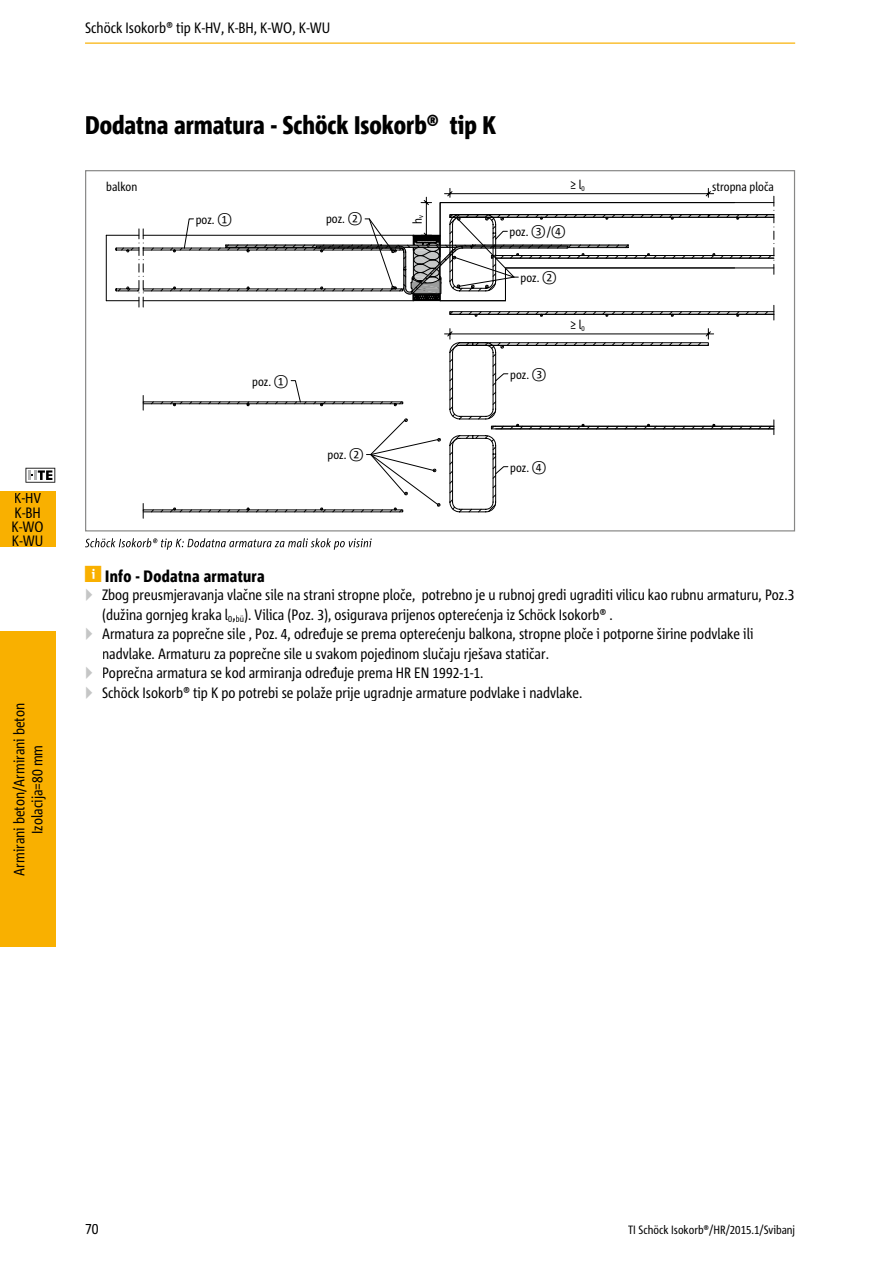
<style>
.page{position:relative;width:893px;height:1263px;background:#fff}
.page>*{position:absolute;margin:0;border:0;box-sizing:border-box;transform-origin:0 0}
.t1{font:800 25.5px "Corpid Cd Schoeck";color:#000}
.t2{font:800 16.5px "Corpid Cd Schoeck";letter-spacing:.02em;color:#000}
.t3{font:15px/14.1px "Corpid Cd Schoeck";color:#000}
.t4{font:12.45px "Corpid Cd Schoeck";color:#000}
.t5{font:12px "Corpid Cd Schoeck";color:#000}
.s1{font-weight:400;color:#f9b000}
.s2{color:#c5c6c6}
</style>
<div class="page">
<div style="left:0;top:631px;width:55px;height:316px;background:#f9b000"></div>
<div style="left:0;top:491px;width:55px;height:55px;background:#f9b000"></div>
<hr style="left:85px;top:43px;width:710px;height:1px;background:#f9b000">
<svg style="left:773px;top:196px;width:2px;height:6px"></svg>
<svg style="left:423px;top:188px;width:291px;height:14px"></svg>
<svg style="left:105px;top:202px;width:670px;height:311px"></svg>
<svg style="left:85px;top:538px;width:287px;height:12px"></svg>
<svg style="left:26px;top:468px;width:29px;height:15px"></svg>
<p class="t3" style="left:12px;top:491px;width:34px">K-HV<br>K-BH<br>K-WO<br>K-WU</p>
<p class="t3" style="left:10px;top:876px;width:174px;line-height:18px;text-align:center;rotate:-90deg">Armirani beton/Armirani beton<br>Izolacija=80 mm</p>
<p class="t3" style="left:85px;top:20px;width:247px">Schöck Isokorb® tip K-HV, K-BH, K-WO, K-WU</p>
<h1 class="t1" style="left:85px;top:109px;width:412px">Dodatna armatura - Schöck Isokorb® tip K</h1>
<p class="t4" style="left:570px;top:177px;width:16px">≥ l<sub>0</sub></p>
<p class="t4" style="left:106px;top:179px;width:33px">balkon</p>
<p class="t4" style="left:712px;top:179px;width:63px">stropna ploča</p>
<p class="t4" style="left:196px;top:212px;width:39px">poz. ①</p>
<p class="t4" style="left:326px;top:211px;width:39px">poz. ②</p>
<p class="t4" style="left:410px;top:224px;width:10px;rotate:-90deg">h<sub>v</sub></p>
<p class="t4" style="left:252px;top:373px;width:39px">poz. ①</p>
<p class="t4" style="left:328px;top:446px;width:39px">poz. ②</p>
<p class="t4" style="left:510px;top:224px;width:59px">poz. ③/④</p>
<p class="t4" style="left:521px;top:270px;width:39px">poz. ②</p>
<p class="t4" style="left:570px;top:317px;width:16px">≥ l<sub>0</sub></p>
<p class="t4" style="left:510px;top:367px;width:39px">poz. ③</p>
<p class="t4" style="left:510px;top:460px;width:39px">poz. ④</p>
<p class="t2" style="left:85px;top:566px;width:181px"><span class="s1">5</span> Info - Dodatna armatura</p>
<p class="t3" style="left:85px;top:588px;width:711px"><span class="s2">▶</span> Zbog preusmjeravanja vlačne sile na strani stropne ploče, potrebno je u rubnoj gredi ugraditi vilicu kao rubnu armaturu, Poz.3</p>
<p class="t3" style="left:102px;top:607px;width:512px">(dužina gornjeg kraka l<sub>0</sub>,<sub>bü</sub>). Vilica (Poz. 3), osigurava prijenos opterećenja iz Schöck Isokorb® .</p>
<p class="t3" style="left:85px;top:627px;width:670px"><span class="s2">▶</span> Armatura za poprečne sile , Poz. 4, određuje se prema opterećenju balkona, stropne ploče i potporne širine podvlake ili</p>
<p class="t3" style="left:102px;top:646px;width:448px">nadvlake. Armaturu za poprečne sile u svakom pojedinom slučaju rješava statičar.</p>
<p class="t3" style="left:85px;top:666px;width:400px"><span class="s2">▶</span> Poprečna armatura se kod armiranja određuje prema HR EN 1992-1-1.</p>
<p class="t3" style="left:85px;top:685px;width:499px"><span class="s2">▶</span> Schöck Isokorb® tip K po potrebi se polaže prije ugradnje armature podvlake i nadvlake.</p>
<p class="t3" style="left:85px;top:1222px;width:15px">70</p>
<p class="t5" style="left:628px;top:1222px;width:168px">TI Schöck Isokorb®/HR/2015.1/Svibanj</p>
</div>
